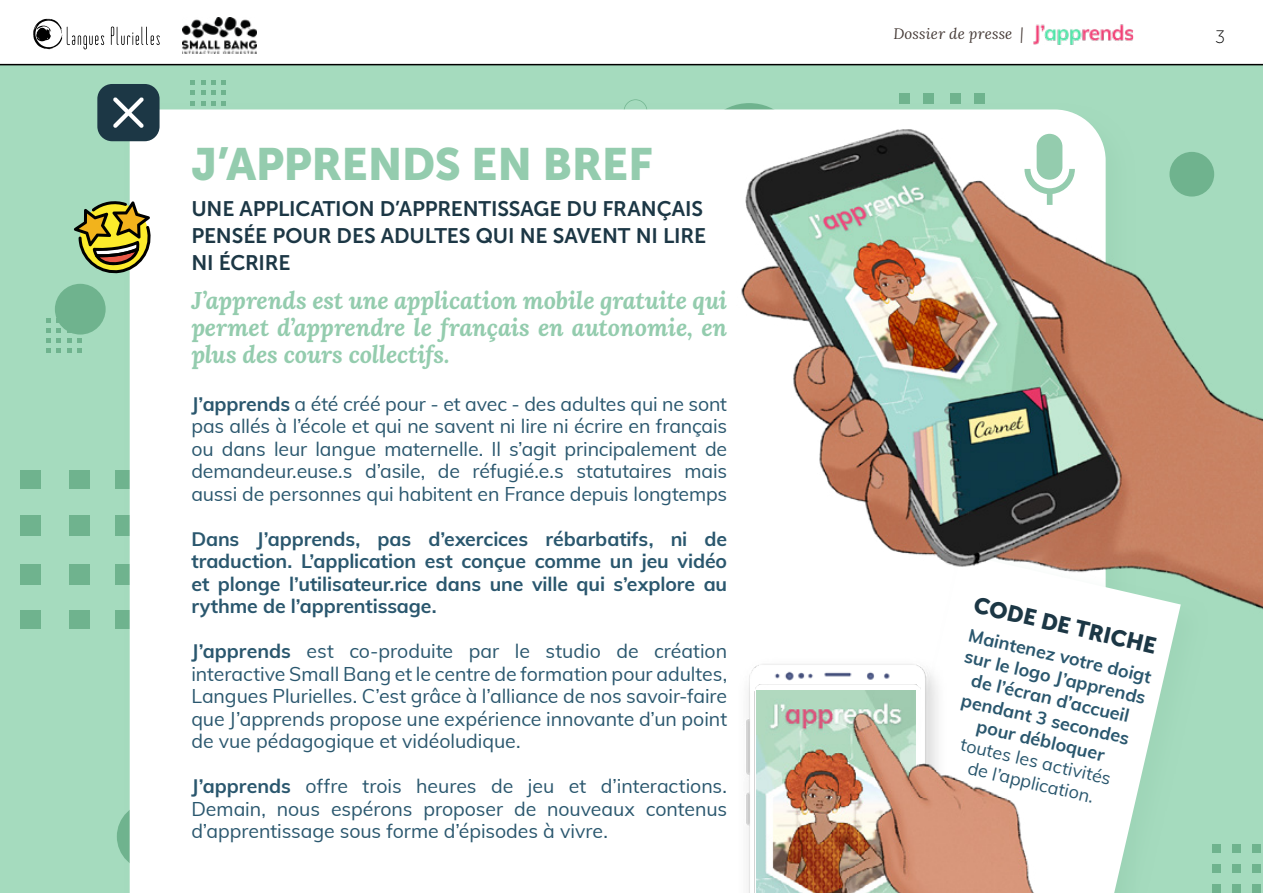
<style>
.page{position:relative;width:1263px;height:893px;background:#fff}
.page>*{position:absolute;margin:0;border:0;box-sizing:border-box;transform-origin:0 0}
.t1{font:45px "Museo Sans 900";letter-spacing:-.015em;color:#94ccae}
.t2{font:italic 700 24px/27px "Lora";letter-spacing:-.005em;color:#94ccae;text-align:justify}
.t3{font:22.5px "Museo Sans 900";color:#1c3745}
.t4{font:21px/27px "Museo Sans 700";letter-spacing:-.005em;color:#1c3745}
.t5{font:19.5px/22.5px "Muli";letter-spacing:-.005em;color:#2a576e;text-align:justify}
.t6{font:700 19.5px/22.5px "Muli";letter-spacing:-.005em;color:#2a576e;text-align:justify}
.t7{font:700 18px/21.6px "Muli";color:#2a576e;text-align:center}
.t8{font:18px/21.6px "Muli";color:#2a576e;text-align:center}
.t9{font:18px "Museo Sans 100";color:#000}
.t10{font:italic 15px "Lora";letter-spacing:.01em;color:#453a36}
.s1{font-weight:700}
</style>
<div class="page">
<div style="left:0;top:65px;width:1263px;height:828px;background:#a5dbbe"></div>
<div style="left:20px;top:471px;width:21px;height:18px;background:#6fb38e"></div>
<div style="left:69px;top:471px;width:20px;height:18px;background:#6fb38e"></div>
<div style="left:116px;top:471px;width:18px;height:18px;background:#6fb38e"></div>
<div style="left:20px;top:515px;width:21px;height:21px;background:#6fb38e"></div>
<div style="left:69px;top:515px;width:20px;height:21px;background:#6fb38e"></div>
<div style="left:116px;top:515px;width:18px;height:21px;background:#6fb38e"></div>
<div style="left:20px;top:564px;width:21px;height:20px;background:#6fb38e"></div>
<div style="left:69px;top:564px;width:20px;height:20px;background:#6fb38e"></div>
<div style="left:116px;top:564px;width:18px;height:20px;background:#6fb38e"></div>
<div style="left:20px;top:611px;width:21px;height:18px;background:#6fb38e"></div>
<div style="left:69px;top:611px;width:20px;height:18px;background:#6fb38e"></div>
<div style="left:116px;top:611px;width:18px;height:18px;background:#6fb38e"></div>
<div style="left:117px;top:802px;width:68px;height:68px;background:#6fb38e;border-radius:50%"></div>
<div style="left:55px;top:284px;width:51px;height:51px;background:#6fb38e;border-radius:50%"></div>
<svg style="left:191px;top:81px;width:4px;height:4px"></svg>
<svg style="left:201px;top:81px;width:4px;height:4px"></svg>
<svg style="left:211px;top:81px;width:4px;height:4px"></svg>
<svg style="left:221px;top:81px;width:4px;height:4px"></svg>
<svg style="left:191px;top:91px;width:4px;height:4px"></svg>
<svg style="left:201px;top:91px;width:4px;height:4px"></svg>
<svg style="left:211px;top:91px;width:4px;height:4px"></svg>
<svg style="left:221px;top:91px;width:4px;height:4px"></svg>
<svg style="left:47px;top:318px;width:4px;height:4px"></svg>
<svg style="left:47px;top:328px;width:4px;height:5px"></svg>
<svg style="left:57px;top:328px;width:4px;height:5px"></svg>
<svg style="left:47px;top:339px;width:4px;height:4px"></svg>
<svg style="left:57px;top:339px;width:4px;height:4px"></svg>
<svg style="left:67px;top:339px;width:4px;height:4px"></svg>
<svg style="left:77px;top:339px;width:4px;height:4px"></svg>
<svg style="left:47px;top:349px;width:4px;height:4px"></svg>
<svg style="left:57px;top:349px;width:4px;height:4px"></svg>
<svg style="left:67px;top:349px;width:4px;height:4px"></svg>
<svg style="left:77px;top:349px;width:4px;height:4px"></svg>
<div style="left:1212px;top:844px;width:8px;height:8px;background:#6fb38e"></div>
<div style="left:1232px;top:844px;width:8px;height:8px;background:#6fb38e"></div>
<div style="left:1253px;top:844px;width:8px;height:8px;background:#6fb38e"></div>
<div style="left:1212px;top:864px;width:8px;height:9px;background:#6fb38e"></div>
<div style="left:1232px;top:864px;width:8px;height:9px;background:#6fb38e"></div>
<div style="left:1253px;top:864px;width:8px;height:9px;background:#6fb38e"></div>
<div style="left:1212px;top:885px;width:8px;height:8px;background:#6fb38e"></div>
<div style="left:1232px;top:885px;width:8px;height:8px;background:#6fb38e"></div>
<div style="left:1253px;top:885px;width:8px;height:8px;background:#6fb38e"></div>
<div style="left:130px;top:109px;width:751px;height:784px;background:#fff"></div>
<svg style="left:886px;top:641px;width:287px;height:252px;fill:#fff"></svg>
<img style="left:592px;top:65px;width:671px;height:576px">
<svg style="left:1024px;top:169px;width:51px;height:36px"></svg>
<div style="left:1037px;top:134px;width:25px;height:46px;background:#94ccae;border-radius:13px"></div>
<svg style="left:74px;top:200px;width:79px;height:76px"></svg>
<div style="left:97px;top:84px;width:63px;height:57px;background:#1c3745;border-radius:15px"></div>
<svg style="left:113px;top:97px;width:31px;height:31px"></svg>
<img style="left:726px;top:657px;width:227px;height:236px">
<img style="left:849px;top:702px;width:227px;height:191px">
<svg style="left:111px;top:26px;width:49px;height:19px"></svg>
<svg style="left:33px;top:19px;width:71px;height:30px"></svg>
<img style="left:183px;top:17px;width:74px;height:36px">
<hr style="left:0;top:64px;width:1263px;height:1px;background:#000">
<img style="left:1033px;top:24px;width:100px;height:21px">
<h1 class="t1" style="left:191px;top:138px;width:463px">J’APPRENDS EN BREF</h1>
<p class="t4" style="left:191px;top:195px;width:516px">UNE APPLICATION D’APPRENTISSAGE DU FRANÇAIS<br>PENSÉE POUR DES ADULTES QUI NE SAVENT NI LIRE<br>NI ÉCRIRE</p>
<p class="t2" style="left:191px;top:286px;width:537px">J’apprends est une application mobile gratuite qui permet d’apprendre le français en autonomie, en plus des cours collectifs.</p>
<p class="t5" style="left:191px;top:391px;width:537px"><span class="s1">J’apprends</span> a été créé pour - et avec - des adultes qui ne sont pas allés à l’école et qui ne savent ni lire ni écrire en français ou dans leur langue maternelle. Il s’agit principalement de demandeur.euse.s d’asile, de réfugié.e.s statutaires mais aussi de personnes qui habitent en France depuis longtemps</p>
<p class="t6" style="left:191px;top:526px;width:537px">Dans J’apprends, pas d’exercices rébarbatifs, ni de traduction. L’application est conçue comme un jeu vidéo et plonge l’utilisateur.rice dans une ville qui s’explore au rythme de l’apprentissage.</p>
<p class="t5" style="left:191px;top:639px;width:537px"><span class="s1">J’apprends</span> est co-produite par le studio de création interactive Small Bang et le centre de formation pour adultes, Langues Plurielles. C’est grâce à l’alliance de nos savoir-faire que J’apprends propose une expérience innovante d’un point de vue pédagogique et vidéoludique.</p>
<p class="t5" style="left:191px;top:774px;width:537px"><span class="s1">J’apprends</span> offre trois heures de jeu et d’interactions.<br>Demain, nous espérons proposer de nouveaux contenus d’apprentissage sous forme d’épisodes à vivre.</p>
<p class="t10" style="left:893px;top:23px;width:132px">Dossier de presse |</p>
<p class="t9" style="left:1215px;top:27px;width:12px">3</p>
<p class="t3" style="left:977px;top:592px;width:188px;rotate:13deg">CODE DE TRICHE</p>
<p class="t7" style="left:971px;top:623px;width:189px;rotate:13deg">Maintenez votre doigt sur le logo J’apprends de l’écran d’accueil pendant 3 secondes pour débloquer</p>
<p class="t8" style="left:963px;top:732px;width:155px;rotate:13deg">toutes les activités de l’application.</p>
</div>
